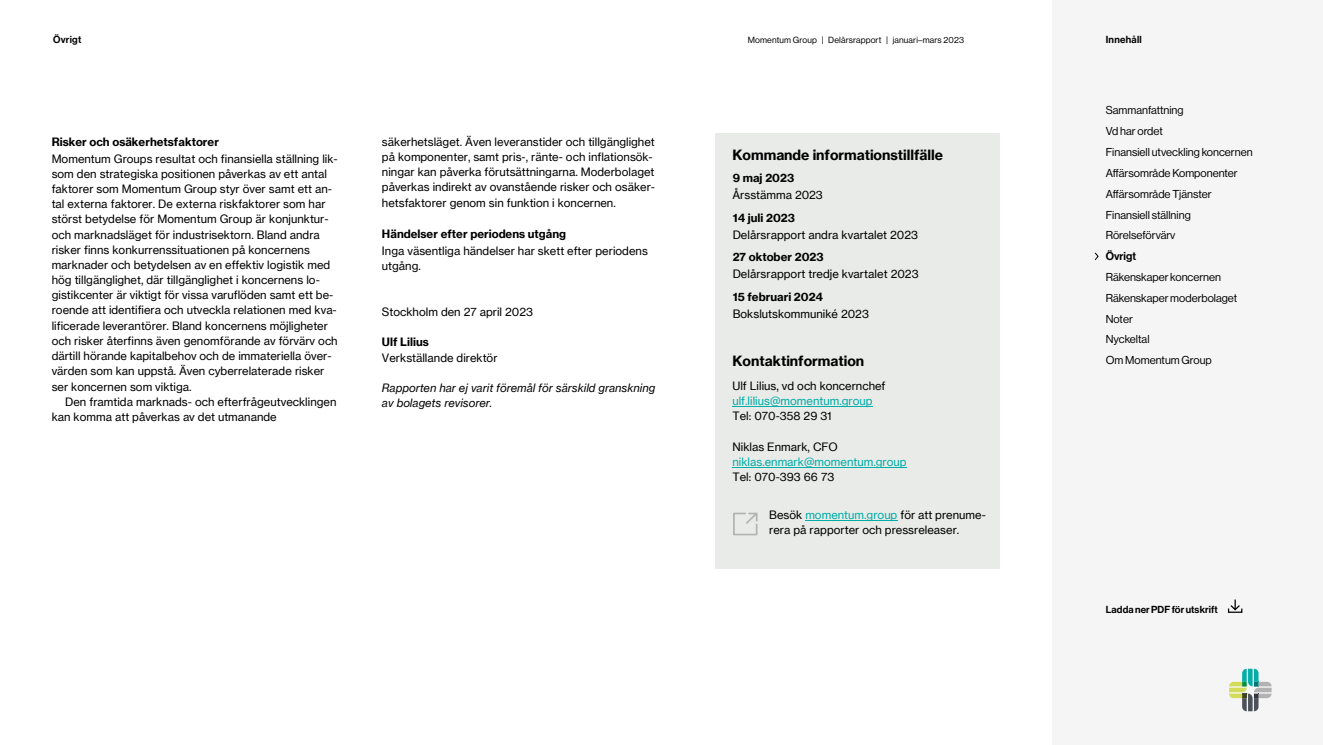
<style>
.page{position:relative;width:1323px;height:745px;background:#fff}
.page>*{position:absolute;margin:0;border:0;box-sizing:border-box;transform-origin:0 0}
.t1{font:700 13.88px "Neue Haas Grotesk Text Pro";letter-spacing:-.005em;color:#000}
.t2{font:11.25px/15.2px "Neue Haas Grotesk Text Pro";color:#000}
.Headline_1{font:11.25px "N Haas Grotesk DS Pro 55 Rg";color:#000}
.t3{font:italic 11.25px/15.2px "Neue Haas Grotesk Text Pro";color:#000}
.Headline_1-2{font:11.25px "N Haas Grotesk DS Pro 65 Md";color:#000}
.t4{font:10px "N Haas Grotesk DS Pro 65 Md";letter-spacing:.02em;color:#000}
.t5{font:8.75px "N Haas Grotesk DS Pro 55 Rg";letter-spacing:.015em;color:#000}
.s1{font-weight:700}
.s2{font-family:"N Haas Grotesk TX Pro 55 Rg"}
.s3{color:#00ada8}
</style>
<div class="page">
<div style="left:715px;top:133px;width:284px;height:33px;background:#e8ebe8"></div>
<div style="left:715px;top:166px;width:284px;height:22px;background:#e8ebe8"></div>
<div style="left:715px;top:188px;width:284px;height:15px;background:#e8ebe8"></div>
<div style="left:715px;top:203px;width:284px;height:24px;background:#e8ebe8"></div>
<div style="left:715px;top:227px;width:284px;height:15px;background:#e8ebe8"></div>
<div style="left:715px;top:242px;width:284px;height:25px;background:#e8ebe8"></div>
<div style="left:715px;top:267px;width:284px;height:15px;background:#e8ebe8"></div>
<div style="left:715px;top:282px;width:284px;height:24px;background:#e8ebe8"></div>
<div style="left:715px;top:306px;width:284px;height:15px;background:#e8ebe8"></div>
<div style="left:715px;top:321px;width:284px;height:16px;background:#e8ebe8"></div>
<div style="left:715px;top:337px;width:284px;height:15px;background:#e8ebe8"></div>
<div style="left:715px;top:352px;width:284px;height:19px;background:#e8ebe8"></div>
<div style="left:715px;top:371px;width:284px;height:23px;background:#e8ebe8"></div>
<div style="left:715px;top:394px;width:284px;height:15px;background:#e8ebe8"></div>
<hr style="left:732px;top:406px;width:140px;height:1px;background:#00ada8">
<div style="left:715px;top:409px;width:284px;height:15px;background:#e8ebe8"></div>
<div style="left:715px;top:424px;width:284px;height:15px;background:#e8ebe8"></div>
<div style="left:715px;top:439px;width:284px;height:15px;background:#e8ebe8"></div>
<div style="left:715px;top:454px;width:284px;height:15px;background:#e8ebe8"></div>
<hr style="left:732px;top:466px;width:174px;height:1px;background:#00ada8">
<div style="left:715px;top:469px;width:284px;height:23px;background:#e8ebe8"></div>
<div style="left:715px;top:492px;width:284px;height:15px;background:#e8ebe8"></div>
<div style="left:769px;top:507px;width:230px;height:15px;background:#e8ebe8"></div>
<hr style="left:805px;top:519px;width:92px;height:1px;background:#00ada8">
<div style="left:769px;top:522px;width:230px;height:16px;background:#e8ebe8"></div>
<div style="left:715px;top:538px;width:284px;height:15px;background:#e8ebe8"></div>
<div style="left:715px;top:553px;width:284px;height:15px;background:#e8ebe8"></div>
<svg style="left:732px;top:511px;width:26px;height:24px"></svg>
<div style="left:1052px;top:0;width:271px;height:744px;background:#f5f5f5"></div>
<svg style="left:1229px;top:668px;width:42px;height:42px"></svg>
<svg style="left:1094px;top:252px;width:5px;height:8px"></svg>
<svg style="left:1227px;top:599px;width:16px;height:14px"></svg>
<p class="t4" style="left:53px;top:34px;width:30px">Övrigt</p>
<p class="t5" style="left:748px;top:35px;width:218px">Momentum Group | Delårsrapport | januari–mars 2023</p>
<p class="t4" style="left:1106px;top:34px;width:38px">Innehåll</p>
<p class="t2" style="left:52px;top:133px;width:288px;line-height:16.8px"><span class="s1">Risker och osäkerhetsfaktorer<br></span>Momentum Groups resultat och finansiella ställning lik-</p>
<p class="t2" style="left:52px;top:166px;width:277px">som den strategiska positionen påverkas av ett antal</p>
<p class="t2" style="left:52px;top:181px;width:282px">faktorer som Momentum Group styr över samt ett an-</p>
<p class="t2" style="left:52px;top:196px;width:275px">tal externa faktorer. De externa riskfaktorer som har</p>
<p class="t2" style="left:52px;top:211px;width:279px">störst betydelse för Momentum Group är konjunktur-</p>
<p class="t2" style="left:52px;top:227px;width:270px">och marknadsläget för industrisektorn. Bland andra</p>
<p class="t2" style="left:52px;top:242px;width:260px">risker finns konkurrenssituationen på koncernens</p>
<p class="t2" style="left:52px;top:257px;width:280px">marknader och betydelsen av en effektiv logistik med</p>
<p class="t2" style="left:52px;top:272px;width:270px">hög tillgänglighet, där tillgänglighet i koncernens lo-</p>
<p class="t2" style="left:52px;top:287px;width:283px">gistikcenter är viktigt för vissa varuflöden samt ett be-</p>
<p class="t2" style="left:52px;top:302px;width:287px">roende att identifiera och utveckla relationen med kva-</p>
<p class="t2" style="left:52px;top:318px;width:278px">lificerade leverantörer. Bland koncernens möjligheter</p>
<p class="t2" style="left:52px;top:333px;width:288px">och risker återfinns även genomförande av förvärv och</p>
<p class="t2" style="left:52px;top:348px;width:282px">därtill hörande kapitalbehov och de immateriella över-</p>
<p class="t2" style="left:52px;top:363px;width:274px">värden som kan uppstå. Även cyberrelaterade risker</p>
<p class="t2" style="left:52px;top:378px;width:141px">ser koncernen som viktiga.</p>
<p class="t2" style="left:65px;top:393px;width:273px">Den framtida marknads- och efterfrågeutvecklingen</p>
<p class="t2" style="left:52px;top:409px;width:227px">kan komma att påverkas av det utmanande</p>
<p class="t2" style="left:382px;top:134px;width:275px">säkerhetsläget. Även leveranstider och tillgänglighet på komponenter, samt pris-, ränte- och inflationsök&shy;ningar kan påverka förutsättningarna. Moderbolaget påverkas indirekt av ovanstående risker och osäker&shy;hetsfaktorer genom sin funktion i koncernen.</p>
<p class="t2" style="left:382px;top:225px;width:267px;line-height:16.9px"><span class="s1">Händelser efter periodens utgång<br></span>Inga väsentliga händelser har skett efter periodens</p>
<p class="t2" style="left:382px;top:258px;width:40px">utgång.</p>
<p class="t2" style="left:382px;top:304px;width:153px">Stockholm den 27 april 2023</p>
<p class="t2" style="left:382px;top:334px;width:117px"><span class="s1">Ulf Lilius<br></span>Verkställande direktör</p>
<p class="t3" style="left:382px;top:380px;width:275px">Rapporten har ej varit föremål för särskild granskning av bolagets revisorer.</p>
<p class="t1" style="left:732px;top:146px;width:212px">Kommande informationstillfälle</p>
<p class="t2" style="left:732px;top:169px;width:92px;line-height:16.9px"><span class="s1">9 maj 2023<br></span>Årsstämma 202<span class="s2">3</span></p>
<p class="t2" style="left:733px;top:209px;width:187px;line-height:16.8px"><span class="s1">14 juli 2023<br></span>Delårsrapport andra kvartalet 2023</p>
<p class="t2" style="left:733px;top:249px;width:187px;line-height:16.8px"><span class="s1">27 oktober 2023<br></span>Delårsrapport tredje kvartalet 2023</p>
<p class="t2" style="left:733px;top:288px;width:138px;line-height:16.8px"><span class="s1">15 februari 2024<br></span>Bokslutskommuniké 2023</p>
<p class="t1" style="left:732px;top:352px;width:133px">Kontaktinformation</p>
<p class="t2" style="left:732px;top:378px;width:155px">Ulf Lilius, vd och koncernchef <span class="s3">ulf.lilius@momentum.group<br></span>Tel: 070-358 29 31</p>
<p class="t2" style="left:732px;top:439px;width:176px">Niklas Enmark, CFO <span class="s3">niklas.enmark@momentum.group<br></span>Tel: 070-393 66 73</p>
<p class="t2" style="left:769px;top:507px;width:218px">Besök <span class="s3">momentum.group</span> för att prenume&shy;rera på rapporter och pressreleaser.</p>
<p class="Headline_1" style="left:1106px;top:104px;width:79px">Sammanfattning</p>
<p class="Headline_1" style="left:1106px;top:125px;width:59px">Vd har ordet</p>
<p class="Headline_1" style="left:1106px;top:146px;width:148px">Finansiell utveckling koncernen</p>
<p class="Headline_1" style="left:1106px;top:166px;width:133px">Affärsområde Komponenter</p>
<p class="Headline_1" style="left:1106px;top:187px;width:107px">Affärsområde Tjänster</p>
<p class="Headline_1" style="left:1106px;top:208px;width:87px">Finansiell ställning</p>
<p class="Headline_1" style="left:1106px;top:229px;width:71px">Rörelseförvärv</p>
<p class="Headline_1-2" style="left:1106px;top:249px;width:32px">Övrigt</p>
<p class="Headline_1" style="left:1106px;top:270px;width:117px">Räkenskaper koncernen</p>
<p class="Headline_1" style="left:1106px;top:291px;width:133px">Räkenskaper moderbolaget</p>
<p class="Headline_1" style="left:1106px;top:312px;width:29px">Noter</p>
<p class="Headline_1" style="left:1106px;top:333px;width:45px">Nyckeltal</p>
<p class="Headline_1" style="left:1106px;top:354px;width:108px">Om Momentum Group</p>
<p class="t4" style="left:1106px;top:603px;width:114px">Ladda ner PDF för utskrift</p>
</div>
